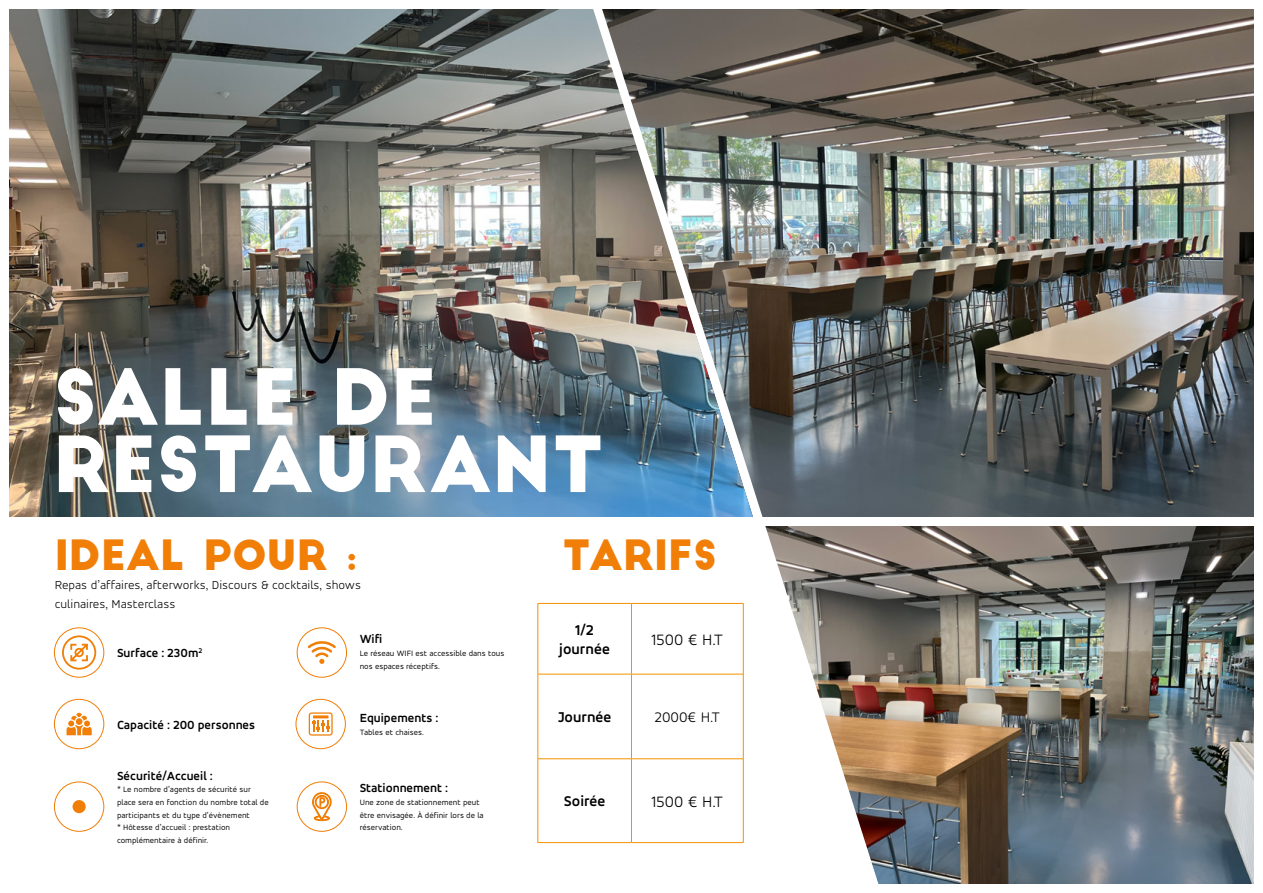
<style>
.page{position:relative;width:1263px;height:893px;background:#fff}
.page>*{position:absolute;margin:0;border:0;box-sizing:border-box;transform-origin:0 0}
.t1{font:75.45px/67.3px "Big John";color:#fff}
.t2{font:40.8px "Big John";color:#f07e07}
.t3{font:300 16.5px "Accord Alternate";color:#000}
.t4{font:700 15.15px/19.5px "Accord Alternate";color:#000;text-align:center}
.t5{font:300 15.15px "Accord Alternate";color:#000}
.t6{font:700 12.6px "Accord Alternate";color:#000}
.t7{font:300 12.6px/18.9px "Accord Alternate";color:#000}
.t8{font:8.4px/12.6px "Accord Alternate";color:#000}
</style>
<div class="page">
<img style="left:9px;top:9px;width:581px;height:508px">
<img style="left:881px;top:9px;width:373px;height:508px">
<img style="left:881px;top:526px;width:373px;height:358px">
<hr style="left:537px;top:603px;width:94px;height:1px;background:#f39200">
<hr style="left:538px;top:674px;width:93px;height:1px;background:#f39200">
<hr style="left:538px;top:758px;width:93px;height:1px;background:#f39200">
<hr style="left:537px;top:842px;width:94px;height:1px;background:#f39200">
<hr style="left:537px;top:604px;width:1px;height:70px;background:#f39200">
<hr style="left:537px;top:674px;width:1px;height:85px;background:#f39200">
<hr style="left:537px;top:759px;width:1px;height:83px;background:#f39200">
<img style="left:590px;top:9px;width:291px;height:875px">
<div style="left:54px;top:699px;width:50px;height:50px;border:1px solid #f07e07;border-radius:50%"></div>
<div style="left:296px;top:699px;width:50px;height:50px;border:1px solid #f07e07;border-radius:50%"></div>
<svg style="left:67px;top:713px;width:25px;height:22px"></svg>
<svg style="left:309px;top:712px;width:24px;height:24px"></svg>
<hr style="left:313px;top:715px;width:15px;height:3px;background:#f07e07">
<div style="left:54px;top:627px;width:50px;height:51px;border:1px solid #f07e07;border-radius:50%"></div>
<svg style="left:61px;top:634px;width:36px;height:36px"></svg>
<div style="left:297px;top:627px;width:50px;height:51px;border:1px solid #f07e07;border-radius:50%"></div>
<svg style="left:308px;top:641px;width:28px;height:23px"></svg>
<div style="left:297px;top:781px;width:50px;height:51px;border:1px solid #f07e07;border-radius:50%"></div>
<svg style="left:312px;top:792px;width:20px;height:29px"></svg>
<div style="left:54px;top:781px;width:50px;height:51px;border:1px solid #f07e07;border-radius:50%"></div>
<div style="left:73px;top:800px;width:13px;height:13px;background:#f07e07;border-radius:50%"></div>
<h1 class="t1" style="left:53px;top:366px;width:553px">SALLE DE<br>RESTAURANT</h1>
<h2 class="t2" style="left:55px;top:537px;width:304px">IDEAL POUR :</h2>
<h3 class="t7" style="left:55px;top:575px;width:308px">Repas d’affaires, afterworks, Discours &amp; cocktails, shows culinaires, Masterclass</h3>
<h3 class="t6" style="left:117px;top:645px;width:87px">Surface : 230m<sup>2</sup></h3>
<h3 class="t6" style="left:117px;top:717px;width:140px">Capacité : 200 personnes</h3>
<h3 class="t6" style="left:117px;top:768px;width:97px">Sécurité/Accueil :</h3>
<p class="t8" style="left:117px;top:783px;width:153px">* Le nombre d’agents de sécurité sur place sera en fonction du nombre total de participants et du type d’évènement<br>* Hôtesse d’accueil : prestation complémentaire à définir.</p>
<h3 class="t6" style="left:360px;top:632px;width:24px">Wifi</h3>
<p class="t8" style="left:360px;top:647px;width:146px">Le réseau WIFI est accessible dans tous nos espaces réceptifs.</p>
<h3 class="t6" style="left:360px;top:711px;width:80px">Equipements :</h3>
<p class="t8" style="left:360px;top:726px;width:66px">Tables et chaises.</p>
<h3 class="t6" style="left:360px;top:781px;width:90px">Stationnement :</h3>
<p class="t8" style="left:360px;top:796px;width:125px">Une zone de stationnement peut être envisagée. À définir lors de la réservation.</p>
<h2 class="t2" style="left:562px;top:537px;width:157px">TARIFS</h2>
<h3 class="t4" style="left:559px;top:620px;width:52px">1/2 journée</h3>
<h3 class="t3" style="left:651px;top:630px;width:73px">1500 € H.T</h3>
<h3 class="t4" style="left:558px;top:707px;width:55px">Journée</h3>
<h3 class="t5" style="left:655px;top:708px;width:67px">2000€ H.T</h3>
<h3 class="t4" style="left:564px;top:791px;width:43px">Soirée</h3>
<h3 class="t3" style="left:651px;top:792px;width:73px">1500 € H.T</h3>
</div>
